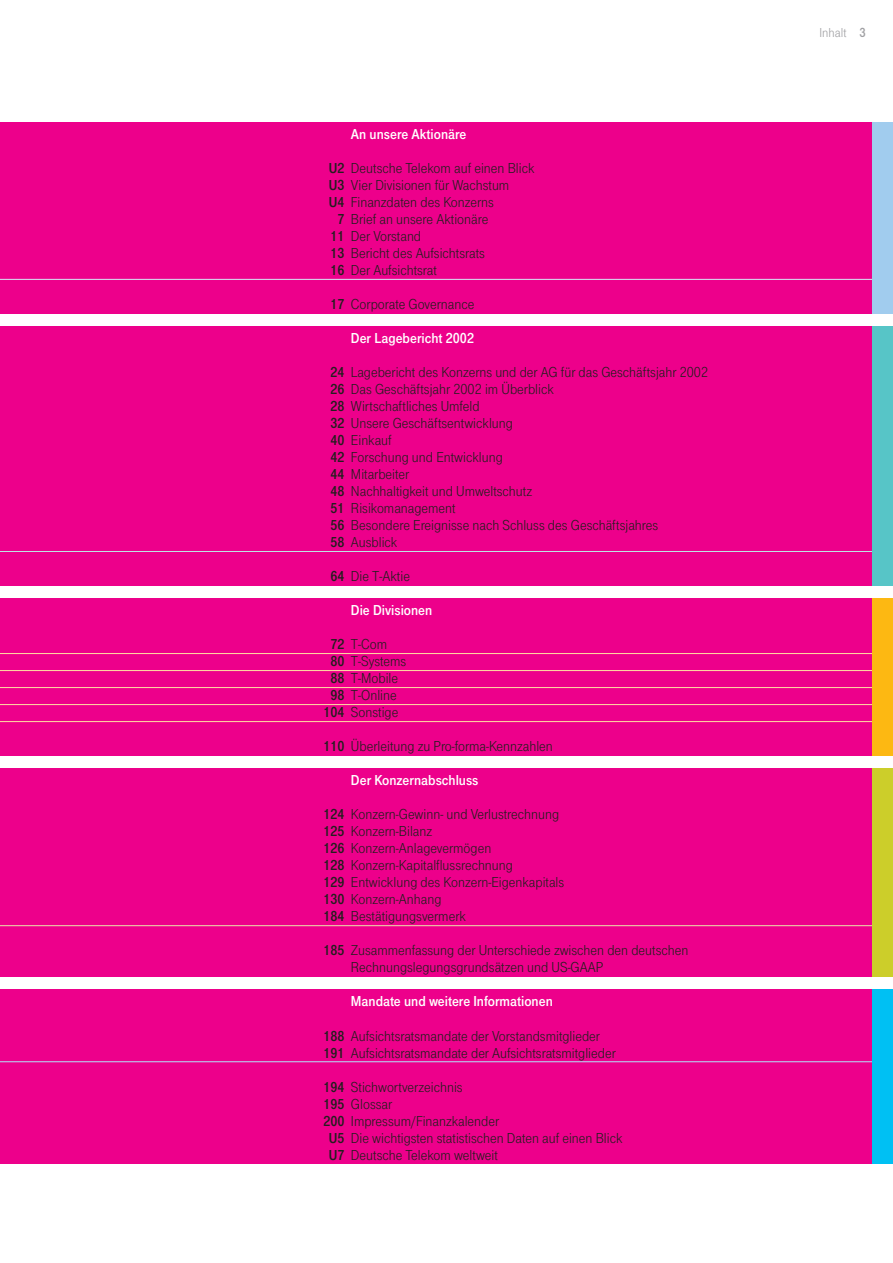
<style>
.page{position:relative;width:893px;height:1263px;background:#fff}
.page>*{position:absolute;margin:0;border:0;box-sizing:border-box;transform-origin:0 0}
.t1{font:15px/17px "Tele Grotesk Norm";color:#231f1f}
.t2{font:15px "Tele Grotesk Fett";color:#fff}
.t3{font:13.5px "Tele Grotesk Norm";letter-spacing:.005em;color:#a0a0a3}
.s1{font-family:"Tele Grotesk Fett"}
</style>
<div class="page">
<div style="left:0;top:122px;width:872px;height:191px;background:#ed008b"></div>
<div style="left:0;top:598px;width:872px;height:158px;background:#ed008b"></div>
<div style="left:0;top:768px;width:872px;height:209px;background:#ed008b"></div>
<div style="left:0;top:989px;width:872px;height:175px;background:#ed008b"></div>
<hr style="left:0;top:653px;width:892px;height:1px;background:#ffe0a3">
<hr style="left:0;top:670px;width:892px;height:1px;background:#ffe0a3">
<hr style="left:0;top:687px;width:892px;height:1px;background:#ffe0a3">
<hr style="left:0;top:704px;width:892px;height:1px;background:#ffe0a3">
<hr style="left:0;top:721px;width:892px;height:1px;background:#ffe0a3">
<hr style="left:0;top:925px;width:892px;height:1px;background:#e9e7aa">
<hr style="left:0;top:1061px;width:892px;height:1px;background:#b1e3fa">
<div style="left:872px;top:598px;width:20px;height:158px;background:#fdb812"></div>
<div style="left:872px;top:768px;width:20px;height:209px;background:#ccce2a"></div>
<div style="left:872px;top:989px;width:20px;height:175px;background:#00c0f3"></div>
<div style="left:0;top:326px;width:872px;height:260px;background:#ed008b"></div>
<hr style="left:0;top:551px;width:892px;height:1px;background:#bee5e5">
<hr style="left:0;top:279px;width:892px;height:1px;background:#d7e8f6">
<div style="left:872px;top:326px;width:20px;height:260px;background:#57c5c7"></div>
<div style="left:872px;top:122px;width:20px;height:191px;background:#a1ccee"></div>
<p class="t2" style="left:351px;top:128px;width:117px">An unsere Aktionäre</p>
<p class="t1" style="left:329px;top:161px;width:207px"><span class="s1">U2</span> Deutsche Telekom auf einen Blick</p>
<p class="t1" style="left:329px;top:178px;width:182px"><span class="s1">U3</span> Vier Divisionen für Wachstum</p>
<p class="t1" style="left:329px;top:195px;width:167px"><span class="s1">U4</span> Finanzdaten des Konzerns</p>
<p class="t1" style="left:337px;top:212px;width:152px"><span class="s1">7</span> Brief an unsere Aktionäre</p>
<p class="t1" style="left:330px;top:229px;width:92px"><span class="s1">11</span> Der Vorstand</p>
<p class="t1" style="left:330px;top:246px;width:156px"><span class="s1">13</span> Bericht des Aufsichtsrats</p>
<p class="t1" style="left:330px;top:263px;width:108px"><span class="s1">16</span> Der Aufsichtsrat</p>
<p class="t1" style="left:330px;top:297px;width:145px"><span class="s1">17</span> Corporate Governance</p>
<p class="t2" style="left:351px;top:332px;width:125px">Der Lagebericht 2002</p>
<p class="t1" style="left:330px;top:365px;width:379px"><span class="s1">24</span> Lagebericht des Konzerns und der AG für das Geschäftsjahr 2002<br><span class="s1">26</span> Das Geschäftsjahr 2002 im Überblick<br><span class="s1">28</span> Wirtschaftliches Umfeld<br><span class="s1">32</span> Unsere Geschäftsentwicklung<br><span class="s1">40</span> Einkauf<br><span class="s1">42</span> Forschung und Entwicklung<br><span class="s1">44</span> Mitarbeiter<br><span class="s1">48</span> Nachhaltigkeit und Umweltschutz<br><span class="s1">51</span> Risikomanagement<br><span class="s1">56</span> Besondere Ereignisse nach Schluss des Geschäftsjahres<br><span class="s1">58</span> Ausblick</p>
<p class="t1" style="left:330px;top:569px;width:81px"><span class="s1">64</span> Die T-Aktie</p>
<p class="t2" style="left:351px;top:605px;width:83px">Die Divisionen</p>
<p class="t1" style="left:330px;top:637px;width:58px"><span class="s1">72</span> T-Com</p>
<p class="t1" style="left:330px;top:654px;width:77px"><span class="s1">80</span> T-Systems</p>
<p class="t1" style="left:330px;top:671px;width:69px"><span class="s1">88</span> T-Mobile</p>
<p class="t1" style="left:330px;top:688px;width:68px"><span class="s1">98</span> T-Online</p>
<p class="t1" style="left:323px;top:705px;width:77px"><span class="s1">104</span> Sonstige</p>
<p class="t1" style="left:323px;top:739px;width:231px"><span class="s1">110</span> Überleitung zu Pro-forma-Kennzahlen</p>
<p class="t2" style="left:351px;top:775px;width:129px">Der Konzernabschluss</p>
<p class="t1" style="left:323px;top:807px;width:242px"><span class="s1">124</span> Konzern-Gewinn- und Verlustrechnung<br><span class="s1">125</span> Konzern-Bilanz<br><span class="s1">126</span> Konzern-Anlagevermögen<br><span class="s1">128</span> Konzern-Kapitalflussrechnung<br><span class="s1">129</span> Entwicklung des Konzern-Eigenkapitals<br><span class="s1">130</span> Konzern-Anhang<br><span class="s1">184</span> Bestätigungsvermerk</p>
<p class="t1" style="left:351px;top:943px;width:339px;text-indent:-28px"><span class="s1">185</span> Zusammenfassung der Unterschiede zwischen den deutschen<br>Rechnungslegungsgrundsätzen und US-GAAP</p>
<p class="t2" style="left:351px;top:996px;width:203px">Mandate und weitere Informationen</p>
<p class="t1" style="left:323px;top:1028px;width:294px"><span class="s1">188</span> Aufsichtsratsmandate der Vorstandsmitglieder<br><span class="s1">191</span> Aufsichtsratsmandate der Aufsichtsratsmitglieder</p>
<p class="t1" style="left:323px;top:1079px;width:141px"><span class="s1">194</span> Stichwortverzeichnis</p>
<p class="t1" style="left:323px;top:1096px;width:70px"><span class="s1">195</span> Glossar</p>
<p class="t1" style="left:323px;top:1113px;width:177px"><span class="s1">200</span> Impressum/Finanzkalender</p>
<p class="t1" style="left:329px;top:1130px;width:295px"><span class="s1">U5</span> Die wichtigsten statistischen Daten auf einen Blick</p>
<p class="t1" style="left:329px;top:1147px;width:170px"><span class="s1">U7</span> Deutsche Telekom weltweit</p>
<p class="t3" style="left:819px;top:27px;width:48px">Inhalt <span class="s1">3</span></p>
</div>
